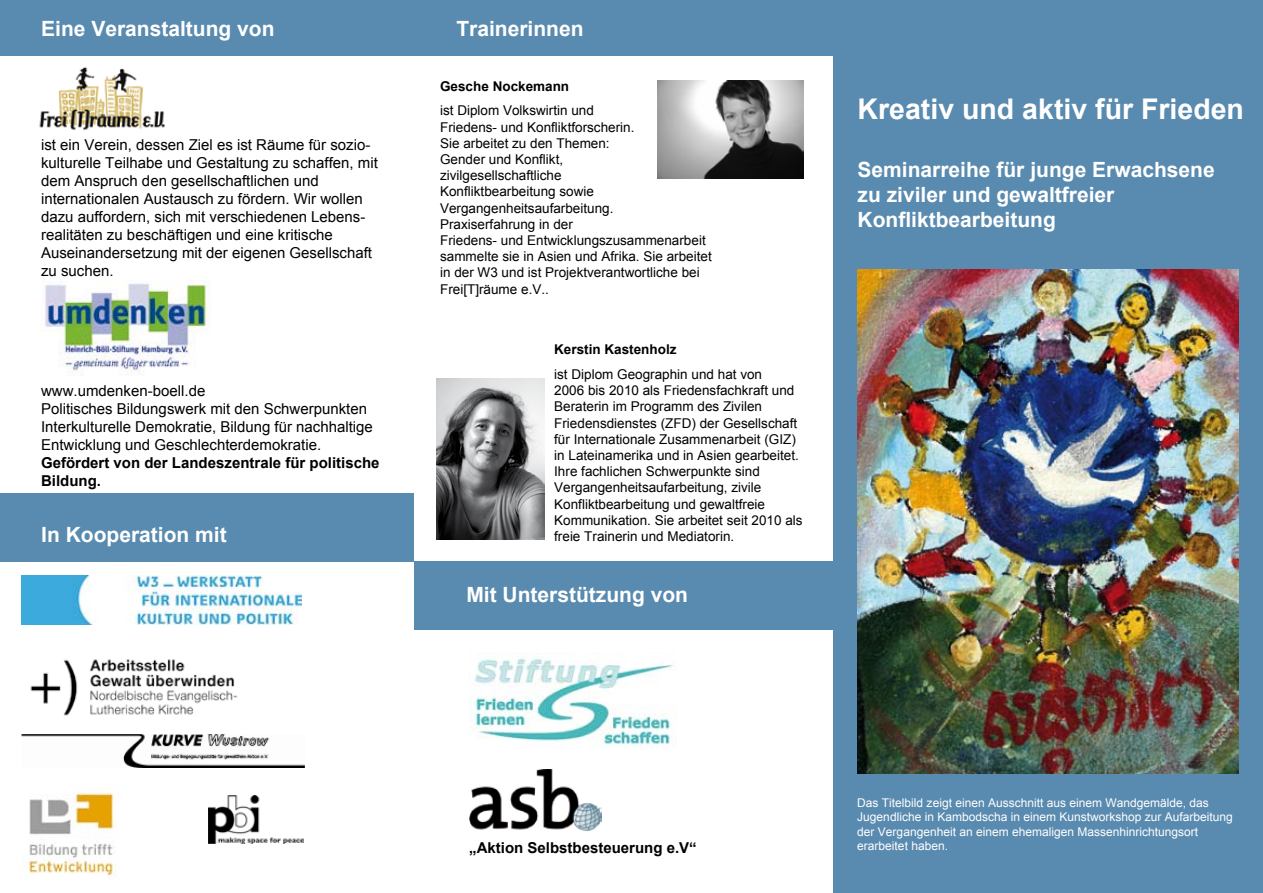
<style>
.page{position:relative;width:1263px;height:893px;background:#fff}
.page>*{position:absolute;margin:0;border:0;box-sizing:border-box;transform-origin:0 0}
.t1{font:700 28.5px "Arial";color:#fff}
.t2{font:700 21px/25.2px "Arial";color:#fff}
.t3{font:15px/18px "Arial";color:#000}
.t4{font:700 15px/18px "Arial";color:#000}
.t5{font:13.5px/16.2px "Arial";color:#000}
.t6{font:700 13.5px "Arial";color:#000}
.t7{font:12px/14.4px "Arial";color:#fff}
</style>
<div class="page">
<div style="left:833px;top:0;width:430px;height:893px;background:#598aaf"></div>
<div style="left:414px;top:561px;width:423px;height:68px;background:#598aaf"></div>
<img style="left:658px;top:81px;width:146px;height:98px">
<img style="left:437px;top:378px;width:107px;height:161px">
<div style="left:0;top:0;width:421px;height:55px;background:#598aaf"></div>
<div style="left:410px;top:0;width:433px;height:55px;background:#598aaf"></div>
<img style="left:21px;top:576px;width:281px;height:48px">
<img style="left:208px;top:795px;width:95px;height:49px">
<img style="left:469px;top:653px;width:205px;height:95px">
<img style="left:30px;top:659px;width:208px;height:57px">
<img style="left:857px;top:270px;width:382px;height:504px">
<img style="left:39px;top:67px;width:126px;height:63px">
<img style="left:44px;top:281px;width:167px;height:94px">
<img style="left:21px;top:734px;width:283px;height:33px">
<div style="left:0;top:493px;width:414px;height:68px;background:#598aaf"></div>
<img style="left:21px;top:792px;width:93px;height:84px">
<img style="left:469px;top:770px;width:132px;height:61px">
<h2 class="t2" style="left:41px;top:17px;width:235px">Eine Veranstaltung von</h2>
<h2 class="t2" style="left:456px;top:17px;width:129px">Trainerinnen</h2>
<p class="t3" style="left:41px;top:135px;width:338px">ist ein Verein, dessen Ziel es ist Räume für sozio&shy;kulturelle Teilhabe und Gestaltung zu schaffen, mit dem Anspruch den gesellschaftlichen und internationalen Austausch zu fördern. Wir wollen dazu auffordern, sich mit verschiedenen Lebens&shy;realitäten zu beschäftigen und eine kritische Auseinandersetzung mit der eigenen Gesellschaft zu suchen.</p>
<p class="t3" style="left:41px;top:382px;width:333px">www.umdenken-boell.de<br>Politisches Bildungswerk mit den Schwerpunkten Interkulturelle Demokratie, Bildung für nachhaltige Entwicklung und Geschlechterdemokratie.</p>
<p class="t4" style="left:41px;top:455px;width:340px">Gefördert von der Landeszentrale für politische<br>Bildung.</p>
<h2 class="t2" style="left:41px;top:523px;width:187px">In Kooperation mit</h2>
<p class="t6" style="left:440px;top:77px;width:131px">Gesche Nockemann</p>
<p class="t5" style="left:440px;top:103px;width:273px">ist Diplom Volkswirtin und<br>Friedens- und Konfliktforscherin.<br>Sie arbeitet zu den Themen:<br>Gender und Konflikt,<br>zivilgesellschaftliche<br>Konfliktbearbeitung sowie<br>Vergangenheitsaufarbeitung.<br>Praxiserfahrung in der<br>Friedens- und Entwicklungszusammenarbeit sammelte sie in Asien und Afrika. Sie arbeitet in der W3 und ist Projektverantwortliche bei<br>Frei[T]räume e.V..</p>
<p class="t6" style="left:554px;top:341px;width:124px">Kerstin Kastenholz</p>
<p class="t5" style="left:554px;top:366px;width:250px">ist Diplom Geographin und hat von<br>2006 bis 2010 als Friedensfachkraft und Beraterin im Programm des Zivilen Friedensdienstes (ZFD) der Gesellschaft für Internationale Zusammenarbeit (GIZ) in Lateinamerika und in Asien gearbeitet.<br>Ihre fachlichen Schwerpunkte sind Vergangenheitsaufarbeitung, zivile Konfliktbearbeitung und gewaltfreie Kommunikation. Sie arbeitet seit 2010 als freie Trainerin und Mediatorin.</p>
<h2 class="t2" style="left:466px;top:582px;width:223px">Mit Unterstützung von</h2>
<h1 class="t1" style="left:857px;top:90px;width:388px">Kreativ und aktiv für Frieden</h1>
<h2 class="t2" style="left:857px;top:158px;width:359px">Seminarreihe für junge Erwachsene zu ziviler und gewaltfreier<br>Konfliktbearbeitung</h2>
<p class="t4" style="left:469px;top:839px;width:229px">„Aktion Selbstbesteuerung e.V“</p>
<p class="t7" style="left:857px;top:795px;width:377px">Das Titelbild zeigt einen Ausschnitt aus einem Wandgemälde, das Jugendliche in Kambodscha in einem Kunstworkshop zur Aufarbeitung der Vergangenheit an einem ehemaligen Massenhinrichtungsort erarbeitet haben.</p>
</div>
